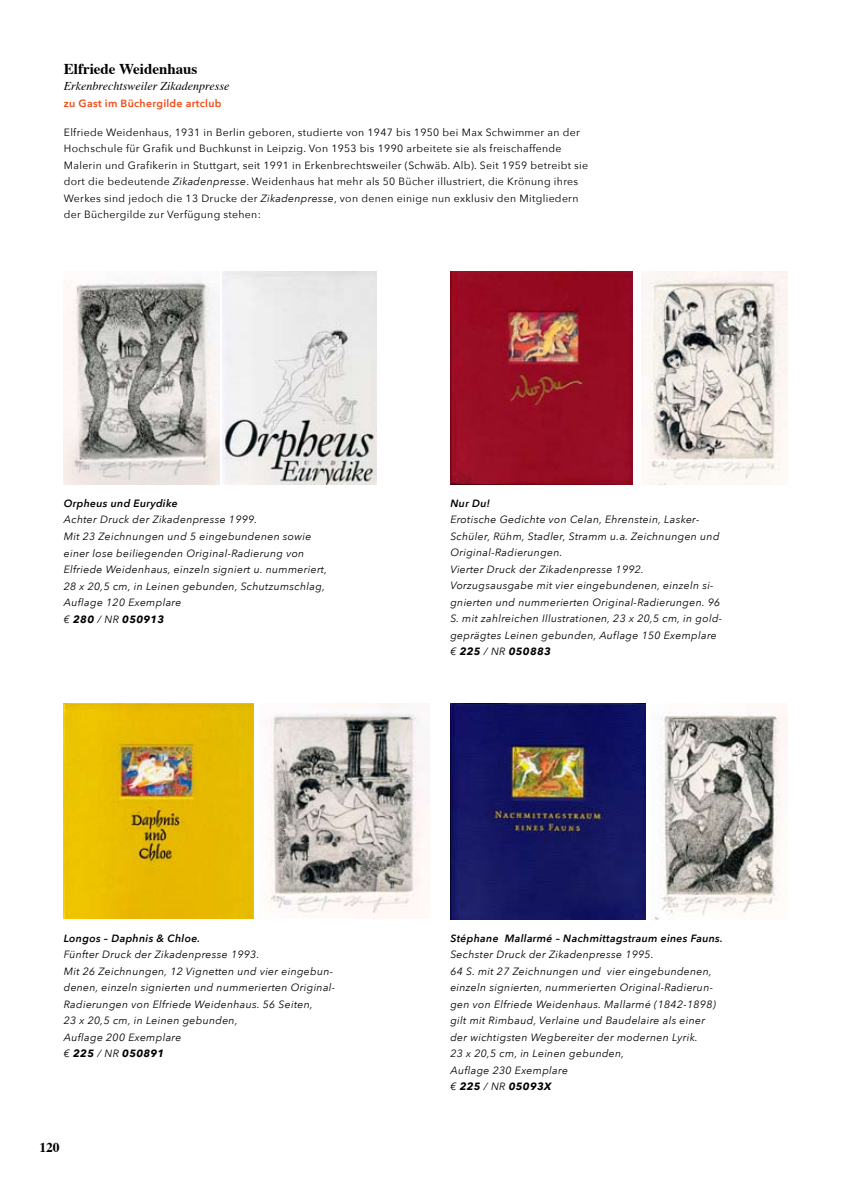
<style>
.page{position:relative;width:851px;height:1191px;background:#fff}
.page>*{position:absolute;margin:0;border:0;box-sizing:border-box;transform-origin:0 0}
.t1{font:700 15px "Times";color:#000}
.t2{font:700 13.5px "Times";color:#000}
.t3{font:italic 12px "Times";color:#000}
.t4{font:italic 10.5px/16.5px "Avenir Next";letter-spacing:.03em;color:#000}
.t5{font:10.5px/16.5px "Avenir Next";letter-spacing:.03em;color:#000}
.t6{font:italic 600 10.5px "Avenir Next";letter-spacing:.03em;color:#000}
.t7{font:600 10.5px "Avenir Next";letter-spacing:.03em;color:#f04916}
.s1{font-style:italic}
.s2{font-weight:700}
</style>
<div class="page">
<img style="left:450px;top:271px;width:182px;height:213px">
<img style="left:641px;top:271px;width:146px;height:213px">
<img style="left:450px;top:703px;width:195px;height:216px">
<img style="left:223px;top:271px;width:154px;height:213px">
<img style="left:64px;top:280px;width:155px;height:204px">
<img style="left:654px;top:703px;width:133px;height:216px">
<img style="left:64px;top:703px;width:190px;height:215px">
<img style="left:267px;top:703px;width:162px;height:215px">
<h1 class="t1" style="left:64px;top:55px;width:135px">Elfriede Weidenhaus</h1>
<p class="t3" style="left:64px;top:75px;width:167px">Erkenbrechtsweiler Zikadenpresse</p>
<p class="t7" style="left:64px;top:95px;width:159px">zu Gast im Büchergilde artclub</p>
<p class="t5" style="left:64px;top:124px;width:526px">Elfriede Weidenhaus, 1931 in Berlin geboren, studierte von 1947 bis 1950 bei Max Schwimmer an der Hochschule für Grafik und Buchkunst in Leipzig. Von 1953 bis 1990 arbeitete sie als freischaffende Malerin und Grafikerin in Stuttgart, seit 1991 in Erkenbrechtsweiler (Schwäb. Alb). Seit 1959 betreibt sie dort die bedeutende <span class="s1">Zikadenpresse</span>. Weidenhaus hat mehr als 50 Bücher illustriert, die Krönung ihres Werkes sind jedoch die 13 Drucke der <span class="s1">Zikadenpresse</span>, von denen einige nun exklusiv den Mitgliedern der Büchergilde zur Verfügung stehen:</p>
<p class="t6" style="left:64px;top:494px;width:115px">Orpheus und Eurydike</p>
<p class="t4" style="left:64px;top:511px;width:265px">Achter Druck der Zikadenpresse 1999.<br>Mit 23 Zeichnungen und 5 eingebundenen sowie einer lose beiliegenden Original-Radierung von Elfriede Weidenhaus, einzeln signiert u. nummeriert, 28 x 20,5 cm, in Leinen gebunden, Schutzumschlag, Auflage 120 Exemplare<br>€ <span class="s2">280</span> / NR <span class="s2">050913</span></p>
<p class="t6" style="left:64px;top:929px;width:138px">Longos – Daphnis &amp; Chloe.</p>
<p class="t4" style="left:64px;top:945px;width:273px">Fünfter Druck der Zikadenpresse 1993.<br>Mit 26 Zeichnungen, 12 Vignetten und vier eingebun&shy;denen, einzeln signierten und nummerierten Original-Radierungen von Elfriede Weidenhaus. 56 Seiten,<br>23 x 20,5 cm, in Leinen gebunden,<br>Auflage 200 Exemplare<br>€ <span class="s2">225</span> / NR <span class="s2">050891</span></p>
<p class="t2" style="left:39px;top:1134px;width:22px">120</p>
<p class="t6" style="left:450px;top:494px;width:41px">Nur Du!</p>
<p class="t4" style="left:450px;top:511px;width:273px">Erotische Gedichte von Celan, Ehrenstein, Lasker-Schüler, Rühm, Stadler, Stramm u.a. Zeichnungen und Original-Radierungen.<br>Vierter Druck der Zikadenpresse 1992.<br>Vorzugsausgabe mit vier eingebundenen, einzeln si&shy;gnierten und nummerierten Original-Radierungen. 96<br>S. mit zahlreichen Illustrationen, 23 x 20,5 cm, in gold&shy;geprägtes Leinen gebunden, Auflage 150 Exemplare € <span class="s2">225</span> / NR <span class="s2">050883</span></p>
<p class="t6" style="left:450px;top:929px;width:274px">Stéphane Mallarmé – Nachmittagstraum eines Fauns.</p>
<p class="t4" style="left:450px;top:946px;width:267px">Sechster Druck der Zikadenpresse 1995.<br>64 S. mit 27 Zeichnungen und vier eingebundenen, einzeln signierten, nummerierten Original-Radierun&shy;gen von Elfriede Weidenhaus. Mallarmé (1842-1898) gilt mit Rimbaud, Verlaine und Baudelaire als einer der wichtigsten Wegbereiter der modernen Lyrik.<br>23 x 20,5 cm, in Leinen gebunden,<br>Auflage 230 Exemplare<br>€ <span class="s2">225</span> / NR <span class="s2">05093X</span></p>
</div>
